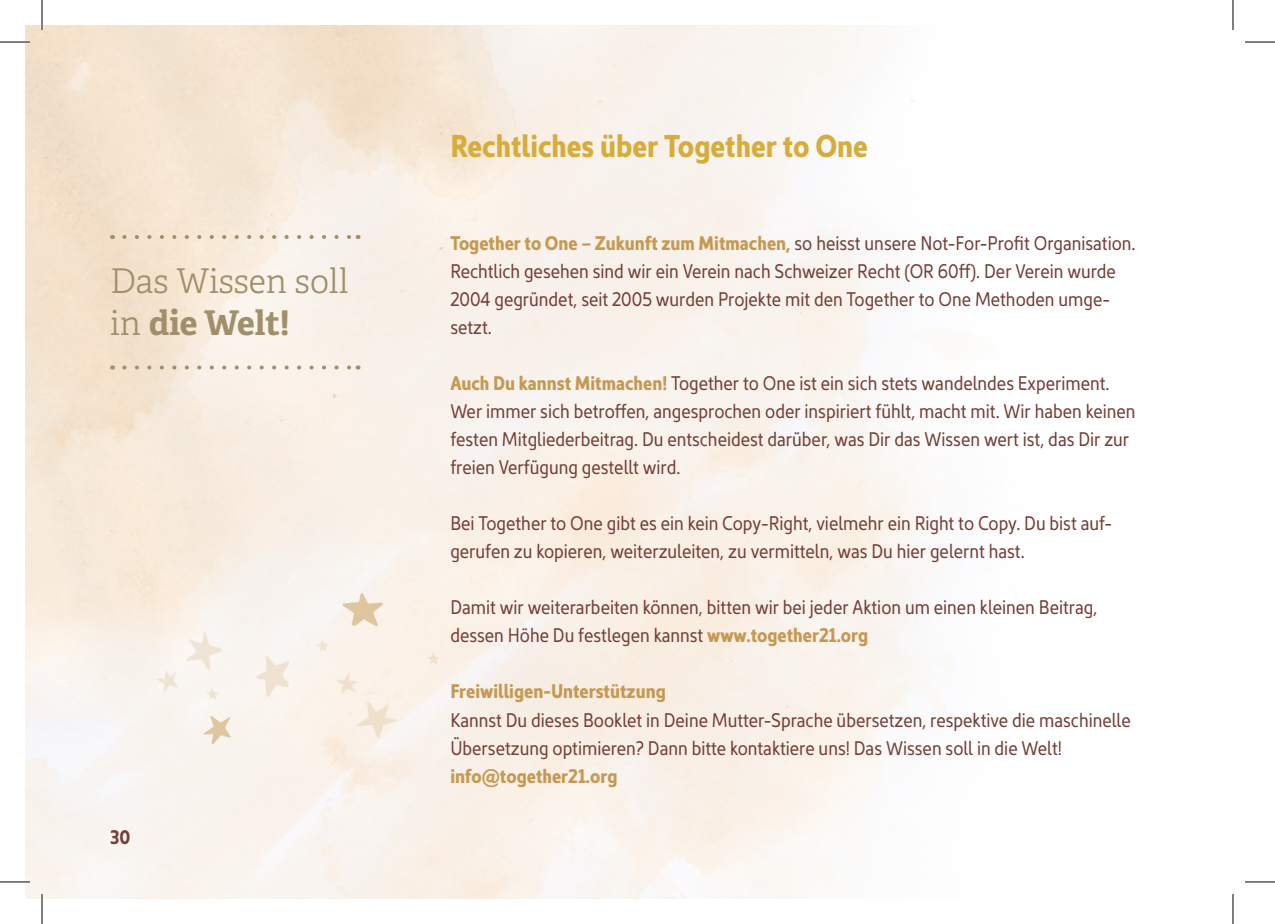
<style>
.page{position:relative;width:1275px;height:924px;background:#fff}
.page>*{position:absolute;margin:0;border:0;box-sizing:border-box;transform-origin:0 0}
.t1{font:34px "Adelle PE Lt";color:#a18f6b}
.t2{font:700 34px "Adelle PE";color:#a18f6b}
.t3{font:32px "Kyrial Sans Pro Bold Cond";color:#d8ac3b}
.t4{font:20px/28px "Kyrial Sans Pro Regular Cond";color:#744037}
.t5{font:20px "Kyrial Sans Pro Bold Cond";color:#c69953}
.t6{font:20px "Kyrial Sans Pro Bold Cond";color:#744037}
.s1{font-family:"Adelle PE Lt";font-weight:400}
.s2{font-family:"Kyrial Sans Pro Bold Cond";color:#c69953}
</style>
<div class="page">
<img style="left:173px;top:619px;width:61px;height:61px">
<img style="left:347px;top:688px;width:60px;height:61px">
<img style="left:202px;top:711px;width:32px;height:34px">
<img style="left:252px;top:654px;width:41px;height:45px">
<img style="left:339px;top:589px;width:46px;height:41px">
<img style="left:312px;top:636px;width:19px;height:19px">
<img style="left:202px;top:684px;width:18px;height:19px">
<img style="left:422px;top:649px;width:19px;height:19px">
<img style="left:153px;top:664px;width:31px;height:32px">
<img style="left:331px;top:668px;width:31px;height:32px">
<svg style="left:124px;top:235px;width:227px;height:4px"></svg>
<svg style="left:124px;top:365px;width:227px;height:4px"></svg>
<hr style="left:0;top:42px;width:30px;height:1px;background:#000">
<hr style="left:1245px;top:42px;width:30px;height:1px;background:#000">
<hr style="left:0;top:881px;width:30px;height:1px;background:#000">
<hr style="left:1245px;top:881px;width:30px;height:1px;background:#000">
<hr style="left:42px;top:0;width:1px;height:30px;background:#000">
<hr style="left:42px;top:893px;width:1px;height:30px;background:#000">
<hr style="left:1232px;top:0;width:1px;height:30px;background:#000">
<hr style="left:1232px;top:893px;width:1px;height:30px;background:#000">
<h1 class="t1" style="left:110px;top:257px;width:240px">Das Wissen soll</h1>
<h1 class="t2" style="left:110px;top:298px;width:181px"><span class="s1">in</span> die Welt!</h1>
<p class="t6" style="left:110px;top:822px;width:22px">30</p>
<h2 class="t3" style="left:450px;top:122px;width:419px">Rechtliches über Together to One</h2>
<p class="t4" style="left:450px;top:228px;width:687px"><span class="s2">Together to One – Zukunft zum Mitmachen,</span> so heisst unsere Not-For-Profit Organisation.<br>Rechtlich gesehen sind wir ein Verein nach Schweizer Recht (OR 60ff). Der Verein wurde 2004 gegründet, seit 2005 wurden Projekte mit den Together to One Methoden umge&shy;setzt.</p>
<p class="t4" style="left:450px;top:368px;width:687px"><span class="s2">Auch Du kannst Mitmachen!</span> Together to One ist ein sich stets wandelndes Experiment.<br>Wer immer sich betroffen, angesprochen oder inspiriert fühlt, macht mit. Wir haben keinen festen Mitgliederbeitrag. Du entscheidest darüber, was Dir das Wissen wert ist, das Dir zur freien Verfügung gestellt wird.</p>
<p class="t4" style="left:450px;top:508px;width:663px">Bei Together to One gibt es ein kein Copy-Right, vielmehr ein Right to Copy. Du bist auf&shy;gerufen zu kopieren, weiterzuleiten, zu vermitteln, was Du hier gelernt hast.</p>
<p class="t4" style="left:450px;top:592px;width:648px">Damit wir weiterarbeiten können, bitten wir bei jeder Aktion um einen kleinen Beitrag, dessen Höhe Du festlegen kannst <span class="s2">www.together21.org</span></p>
<p class="t5" style="left:450px;top:676px;width:217px">Freiwilligen-Unterstützung</p>
<p class="t4" style="left:450px;top:704px;width:682px">Kannst Du dieses Booklet in Deine Mutter-Sprache übersetzen, respektive die maschinelle<br>Übersetzung optimieren? Dann bitte kontaktiere uns! Das Wissen soll in die Welt!</p>
<p class="t5" style="left:450px;top:760px;width:169px">info@together21.org</p>
</div>
